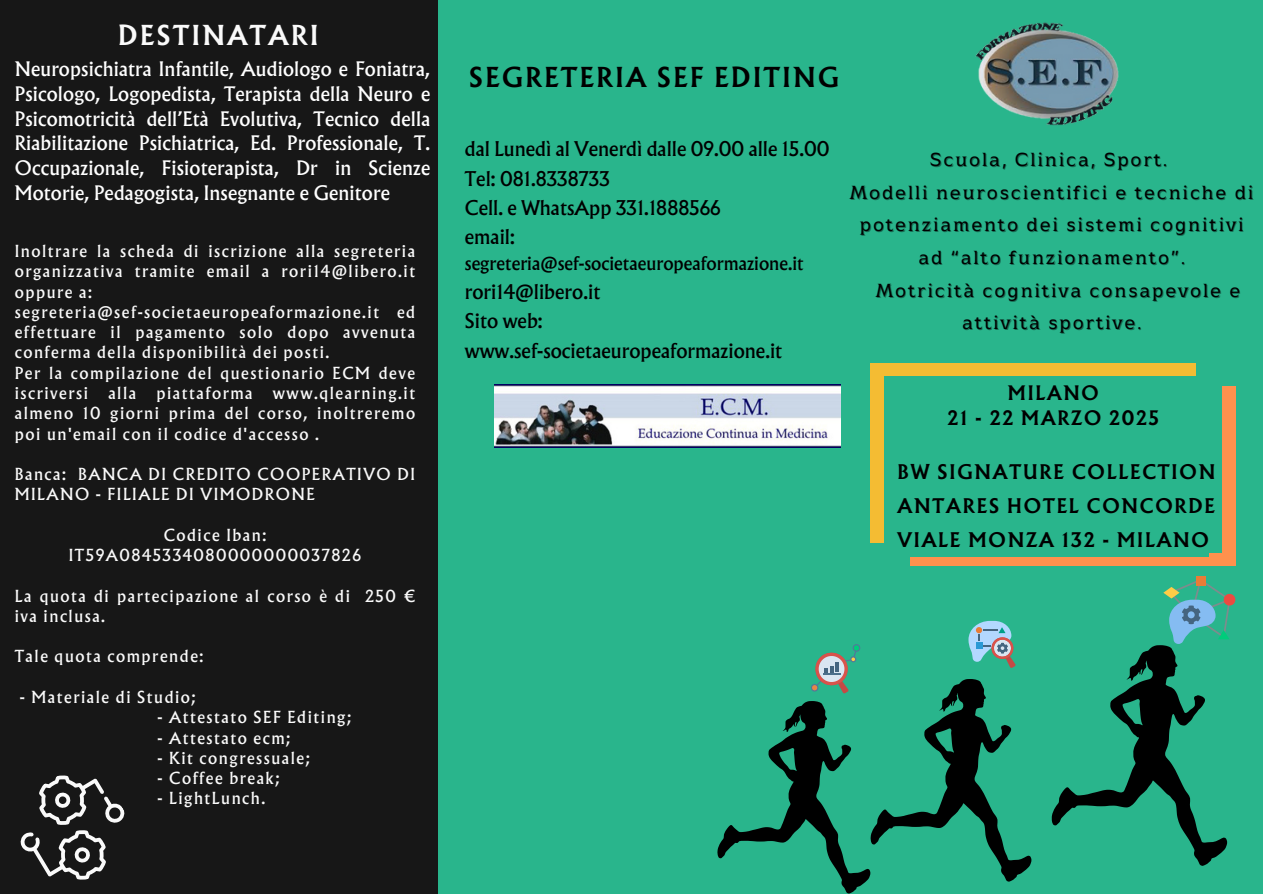
<style>
.page{position:relative;width:1263px;height:894px;background:#fff}
.page>*{position:absolute;margin:0;border:0;box-sizing:border-box;transform-origin:0 0}
.t1{font:700 24.75px "Albertus Nova";letter-spacing:.1em;color:#000}
.t2{font:700 24.75px "Albertus Nova";letter-spacing:.1em;color:#fafafa}
.t3{font:18.9px "Atsanee";letter-spacing:.1em;color:#000}
.t4{font:18.3px/29.2px "Albertus Nova";color:#000}
.t5{font:700 18.15px/33.8px "Albertus Nova";letter-spacing:.1em;color:#000;text-align:justify}
.t6{font:18px/24.8px "Albertus Nova";letter-spacing:.01em;color:#fff;text-align:justify}
.t7{font:700 18px/24.8px "Albertus Nova";letter-spacing:.1em;color:#000;text-align:center}
.t8{font:16.8px "Albertus Nova";color:#000}
.t9{font:15px/20.2px "Albertus Nova";letter-spacing:.1em;color:#fafafa;text-align:justify}
</style>
<div class="page">
<div style="left:0;top:0;width:1263px;height:893px;background:#29b58c"></div>
<div style="left:0;top:0;width:438px;height:893px;background:#171717"></div>
<svg style="left:20px;top:775px;width:105px;height:105px"></svg>
<img style="left:975px;top:22px;width:144px;height:104px">
<div style="left:1196px;top:576px;width:9px;height:9px;background:#e97c36"></div>
<svg style="left:1052px;top:579px;width:183px;height:286px"></svg>
<svg style="left:717px;top:620px;width:314px;height:273px"></svg>
<img style="left:494px;top:384px;width:347px;height:63px">
<div style="left:910px;top:552px;width:312px;height:14px;background:#ff914d"></div>
<div style="left:1222px;top:552px;width:13px;height:14px;background:#ff914d"></div>
<div style="left:1222px;top:386px;width:13px;height:166px;background:#ff914d"></div>
<div style="left:884px;top:363px;width:312px;height:14px;background:#f4bc33"></div>
<div style="left:871px;top:363px;width:13px;height:14px;background:#f4bc33"></div>
<div style="left:871px;top:377px;width:13px;height:166px;background:#f4bc33"></div>
<div style="left:1196px;top:543px;width:13px;height:13px;background:#29b58c"></div>
<div style="left:884px;top:543px;width:312px;height:13px;background:#29b58c"></div>
<p class="t2" style="left:118px;top:18px;width:202px">DESTINATARI</p>
<p class="t6" style="left:15px;top:57px;width:417px">Neuropsichiatra Infantile, Audiologo e Foniatra, Psicologo, Logopedista, Terapista della Neuro e Psicomotricità dell’Età Evolutiva, Tecnico della Riabilitazione Psichiatrica, Ed. Professionale, T.<br>Occupazionale, Fisioterapista, Dr in Scienze Motorie, Pedagogista, Insegnante e Genitore</p>
<p class="t9" style="left:15px;top:241px;width:402px">Inoltrare la scheda di iscrizione alla segreteria organizzativa tramite email a rori14@libero.it oppure a:</p>
<p class="t9" style="left:15px;top:302px;width:402px">segreteria@sef-societaeuropeaformazione.it ed effettuare il pagamento solo dopo avvenuta conferma della disponibilità dei posti.</p>
<p class="t9" style="left:15px;top:363px;width:402px">Per la compilazione del questionario ECM deve iscriversi</p>
<p class="t9" style="left:108px;top:383px;width:29px">alla</p>
<p class="t9" style="left:156px;top:383px;width:98px">piattaforma</p>
<p class="t9" style="left:15px;top:383px;width:402px;text-indent:258px">www.qlearning.it almeno 10 giorni prima del corso, inoltreremo poi un'email con il codice d'accesso .</p>
<p class="t9" style="left:15px;top:464px;width:402px">Banca: BANCA DI CREDITO COOPERATIVO DI<br>MILANO - FILIALE DI VIMODRONE</p>
<p class="t9" style="left:69px;top:525px;width:294px;text-align:center">Codice Iban:<br>IT59A0845334080000000037826</p>
<p class="t9" style="left:15px;top:585px;width:402px">La quota di partecipazione al corso è di 250 € iva inclusa.</p>
<h1 class="t9" style="left:15px;top:646px;width:190px">Tale quota comprende:</h1>
<h3 class="t9" style="left:20px;top:687px;width:177px">- Materiale di Studio;</h3>
<p class="t9" style="left:158px;top:707px;width:195px">- Attestato SEF Editing;</p>
<p class="t9" style="left:158px;top:727px;width:134px">- Attestato ecm;</p>
<h2 class="t9" style="left:158px;top:747px;width:154px">- Kit congressuale;</h2>
<h2 class="t9" style="left:158px;top:768px;width:124px">- Coffee break;</h2>
<p class="t9" style="left:158px;top:788px;width:109px">- LightLunch.</p>
<h1 class="t1" style="left:469px;top:59px;width:371px">SEGRETERIA SEF EDITING</h1>
<p class="t4" style="left:465px;top:134px;width:366px">dal Lunedì al Venerdì dalle 09.00 alle 15.00<br>Tel: 081.8338733<br>Cell. e WhatsApp 331.1888566<br>email:</p>
<p class="t8" style="left:465px;top:251px;width:340px">segreteria@sef-societaeuropeaformazione.it</p>
<p class="t4" style="left:465px;top:277px;width:319px">rori14@libero.it<br>Sito web: www.sef-societaeuropeaformazione.it</p>
<p class="t3" style="left:930px;top:151px;width:239px">Scuola, Clinica, Sport.</p>
<p class="t3" style="left:850px;top:183px;width:405px">Modelli neuroscientifici e tecniche di</p>
<p class="t3" style="left:860px;top:216px;width:385px">potenziamento dei sistemi cognitivi</p>
<p class="t3" style="left:918px;top:249px;width:268px">ad “alto funzionamento”.</p>
<p class="t3" style="left:876px;top:281px;width:366px">Motricità cognitiva consapevole e</p>
<p class="t3" style="left:962px;top:314px;width:181px">attività sportive.</p>
<p class="t7" style="left:947px;top:381px;width:213px">MILANO<br>21 - 22 MARZO 2025</p>
<p class="t5" style="left:897px;top:455px;width:319px">BW SIGNATURE COLLECTION ANTARES HOTEL CONCORDE VIALE MONZA 132 - MILANO</p>
</div>
